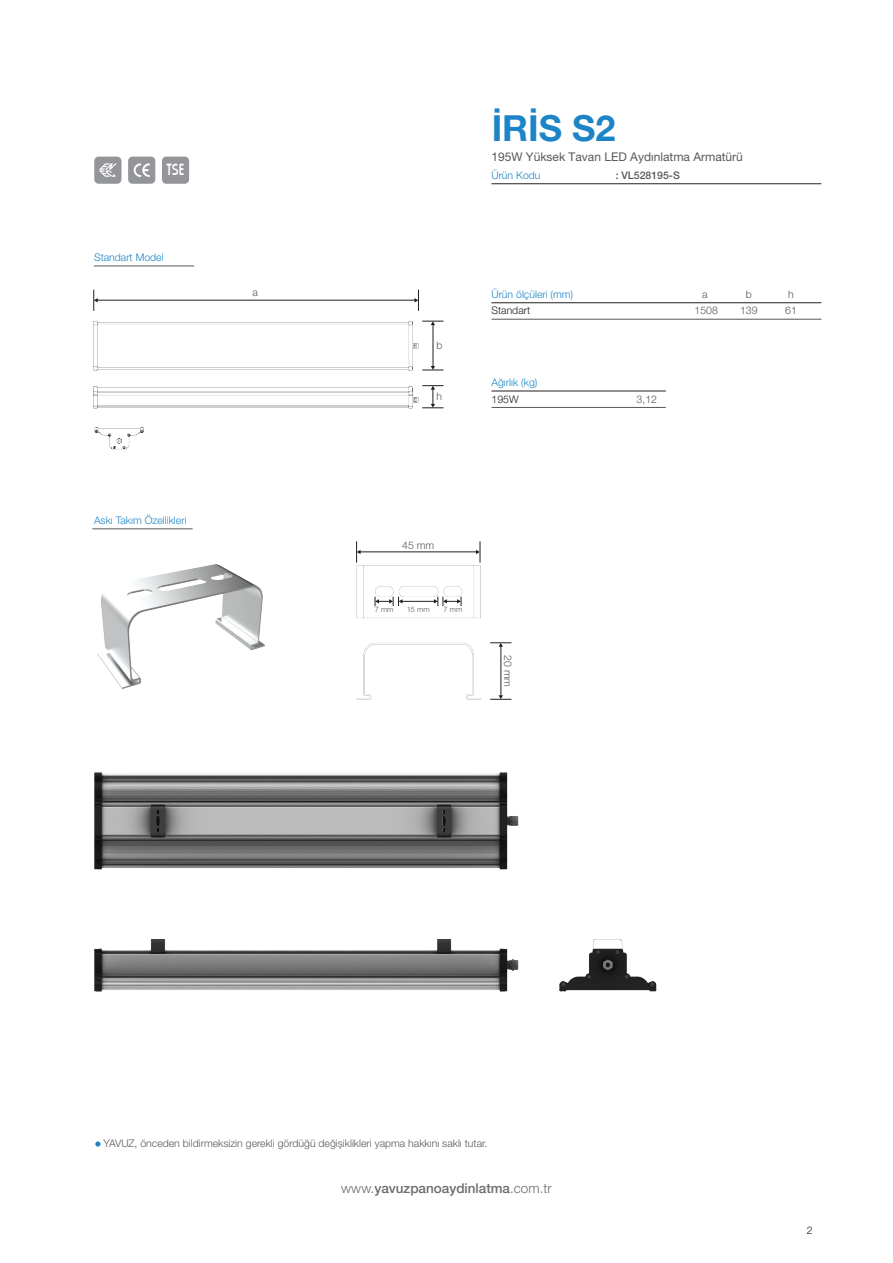
<style>
.page{position:relative;width:893px;height:1263px;background:#fff}
.page>*{position:absolute;margin:0;border:0;box-sizing:border-box;transform-origin:0 0}
.t1{font:700 36px "Helvetica Neue LT Pro";color:#1d85c7}
.t2{font:500 16.8px "Horatio D";color:#fff;scale:.83 1}
.t3{font:500 13.5px "Helvetica Neue LT Pro";color:#6c6d70}
.t4{font:12px "Helvetica Neue LT Pro";color:#57585a}
.t5{font:300 10.5px "Helvetica Neue LT Pro";color:#57585a}
.t6{font:300 10.5px "Helvetica Neue LT Pro";color:#1d85c7}
.t7{font:300 10.5px "Helvetica Neue LT Pro";color:#231f20}
.t8{font:500 10.5px "Helvetica Neue LT Pro";color:#57585a}
.t9{font:300 7.5px "Helvetica Neue LT Pro";color:#57585a}
.s1{font-weight:300}
</style>
<div class="page">
<img style="left:356px;top:565px;width:125px;height:135px">
<hr style="left:491px;top:183px;width:330px;height:1px;background:#231f20">
<hr style="left:491px;top:302px;width:330px;height:1px;background:#231f20">
<hr style="left:94px;top:266px;width:100px;height:1px;background:#57585a">
<hr style="left:92px;top:529px;width:101px;height:1px;background:#57585a">
<hr style="left:491px;top:319px;width:330px;height:1px;background:#57585a">
<hr style="left:491px;top:391px;width:175px;height:1px;background:#231f20">
<hr style="left:491px;top:407px;width:175px;height:1px;background:#57585a">
<div style="left:162px;top:157px;width:27px;height:27px;background:#939598;border-radius:4px"></div>
<div style="left:94px;top:157px;width:27px;height:27px;background:#939598;border-radius:4px"></div>
<svg style="left:99px;top:163px;width:18px;height:14px"></svg>
<div style="left:128px;top:157px;width:27px;height:27px;background:#939598;border-radius:4px"></div>
<svg style="left:134px;top:163px;width:16px;height:14px"></svg>
<hr style="left:97px;top:300px;width:318px;height:1px;background:#231f20">
<svg style="left:93px;top:290px;width:5px;height:21px"></svg>
<svg style="left:414px;top:290px;width:5px;height:21px"></svg>
<hr style="left:433px;top:324px;width:1px;height:44px;background:#231f20">
<svg style="left:422px;top:321px;width:21px;height:4px"></svg>
<svg style="left:422px;top:366px;width:21px;height:5px"></svg>
<hr style="left:360px;top:552px;width:118px;height:1px;background:#231f20">
<svg style="left:356px;top:541px;width:5px;height:22px"></svg>
<svg style="left:476px;top:541px;width:5px;height:22px"></svg>
<hr style="left:402px;top:601px;width:34px;height:1px;background:#231f20">
<svg style="left:375px;top:597px;width:27px;height:9px"></svg>
<svg style="left:434px;top:597px;width:28px;height:9px"></svg>
<hr style="left:501px;top:646px;width:1px;height:51px;background:#231f20">
<svg style="left:490px;top:642px;width:21px;height:5px"></svg>
<svg style="left:490px;top:695px;width:21px;height:5px"></svg>
<svg style="left:422px;top:385px;width:21px;height:24px"></svg>
<svg style="left:95px;top:1141px;width:5px;height:5px"></svg>
<img style="left:93px;top:321px;width:326px;height:88px">
<img style="left:94px;top:427px;width:50px;height:23px">
<img style="left:94px;top:772px;width:563px;height:220px">
<img style="left:97px;top:564px;width:168px;height:125px">
<h2 class="t2" style="left:167px;top:159px;width:23px">TSE</h2>
<p class="t6" style="left:94px;top:251px;width:71px">Standart Model</p>
<p class="t5" style="left:252px;top:285px;width:7px">a</p>
<p class="t6" style="left:94px;top:514px;width:94px">Askı Takım Özellikleri</p>
<p class="t5" style="left:437px;top:339px;width:8px">b</p>
<p class="t5" style="left:437px;top:390px;width:7px">h</p>
<h1 class="t1" style="left:492px;top:106px;width:125px">İRİS S2</h1>
<p class="t4" style="left:491px;top:150px;width:253px">195W Yüksek Tavan LED Aydınlatma Armatürü</p>
<p class="t6" style="left:491px;top:169px;width:51px">Ürün Kodu</p>
<p class="t8" style="left:616px;top:169px;width:66px">: VL528195-S</p>
<p class="t6" style="left:491px;top:288px;width:83px">Ürün ölçüleri (mm)</p>
<p class="t7" style="left:491px;top:304px;width:40px">Standart</p>
<p class="t6" style="left:491px;top:376px;width:47px">Ağırlık (kg)</p>
<p class="t7" style="left:491px;top:392px;width:29px">195W</p>
<p class="t5" style="left:637px;top:392px;width:22px">3,12</p>
<p class="t5" style="left:702px;top:288px;width:7px">a</p>
<p class="t5" style="left:746px;top:288px;width:8px">b</p>
<p class="t5" style="left:788px;top:288px;width:7px">h</p>
<p class="t5" style="left:695px;top:304px;width:25px">1508</p>
<p class="t5" style="left:740px;top:304px;width:19px">139</p>
<p class="t5" style="left:785px;top:304px;width:13px">61</p>
<p class="t5" style="left:402px;top:538px;width:34px">45 mm</p>
<p class="t9" style="left:375px;top:605px;width:20px">7 mm</p>
<p class="t9" style="left:407px;top:605px;width:24px">15 mm</p>
<p class="t9" style="left:443px;top:605px;width:20px">7 mm</p>
<p class="t5" style="left:514px;top:655px;width:34px;rotate:90deg">20 mm</p>
<p class="t5" style="left:103px;top:1137px;width:385px">YAVUZ, önceden bildirmeksizin gerekli gördüğü değișiklikleri yapma hakkını saklı tutar.</p>
<p class="t3" style="left:341px;top:1180px;width:212px"><span class="s1">www.</span>yavuzpanoaydinlatma<span class="s1">.com.tr</span></p>
<p class="t7" style="left:807px;top:1224px;width:7px">2</p>
</div>
